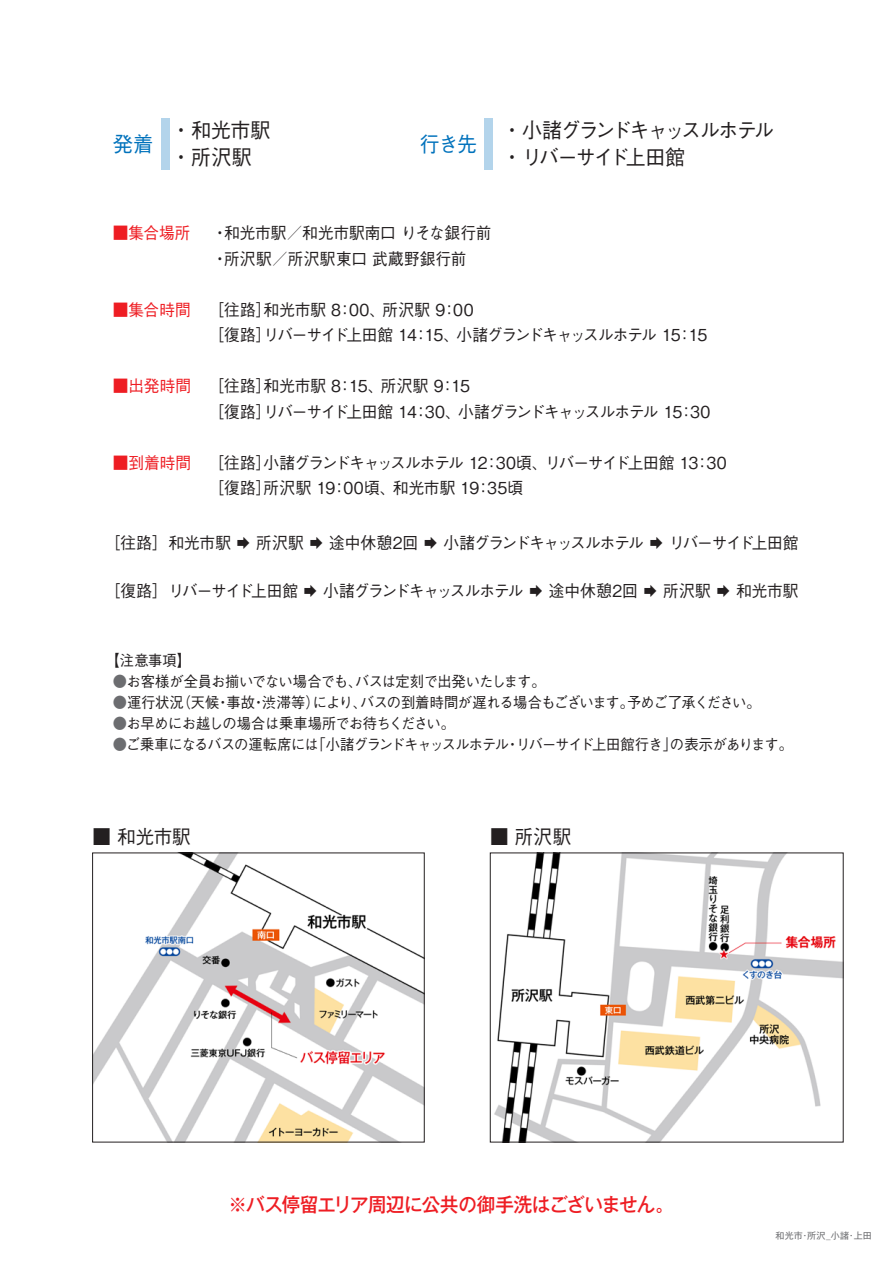
<style>
.page{position:relative;width:893px;height:1263px;background:#fff}
.page>*{position:absolute;margin:0;border:0;box-sizing:border-box;transform-origin:0 0}
.t1{font:500 21.15px "Gothic BBB Pr 6 N";color:#0072bc;scale:.95 1}
.t2{font:500 21px/27px "Gothic BBB Pr 6 N";letter-spacing:-.085em;color:#231f20;scale:.95 1}
.t3{font:500 19.5px "Gothic MB101 Pr 6 N";letter-spacing:-.03em;color:#ee1d23;scale:.95 1}
.t4{font:500 19.5px "Gothic BBB Pr 6 N";color:#231f20;scale:.95 1}
.t5{font:500 16.5px/25.5px "Gothic BBB Pr 6 N";letter-spacing:-.055em;color:#231f20;scale:.95 1}
.t6{font:500 16.5px/25.5px "Gothic BBB Pr 6 N";letter-spacing:.005em;color:#231f20;scale:.95 1}
.t7{font:500 16.5px "Gothic BBB Pr 6 N";letter-spacing:-.09em;color:#231f20;scale:.95 1}
.t8{font:500 16.5px "Gothic BBB Pr 6 N";letter-spacing:-.08em;color:#231f20;scale:.95 1}
.t9{font:500 16.5px "Gothic BBB Pr 6 N";color:#ee1d23;scale:.95 1}
.t10{font:500 15px "Gothic BBB Pr 6 N";letter-spacing:-.04em;color:#231f20;scale:.95 1}
.t11{font:500 15px "Gothic BBB Pr 6 N";letter-spacing:-.065em;color:#231f20;scale:.95 1}
.t12{font:9px "Gothic MB101 Pr 6 N";letter-spacing:.025em;color:#6c6d70}
.s1{color:#6c6d70}
</style>
<div class="page">
<img style="left:494px;top:855px;width:347px;height:285px">
<img style="left:94px;top:855px;width:328px;height:285px">
<div style="left:484px;top:118px;width:9px;height:52px;background:#b3d4eb"></div>
<div style="left:161px;top:118px;width:9px;height:52px;background:#b3d4eb"></div>
<p class="t1" style="left:113px;top:127px;width:44px">発着</p>
<p class="t2" style="left:171px;top:115px;width:106px">・和光市駅・所沢駅</p>
<p class="t1" style="left:419px;top:127px;width:62px">行き先</p>
<p class="t2" style="left:502px;top:115px;width:288px">・小諸グランドキャッスルホテル・リバーサイド上田館</p>
<p class="t9" style="left:113px;top:220px;width:83px">■集合場所</p>
<p class="t9" style="left:113px;top:296px;width:84px">■集合時間</p>
<p class="t9" style="left:113px;top:373px;width:84px">■出発時間</p>
<p class="t9" style="left:113px;top:449px;width:84px">■到着時間</p>
<p class="t6" style="left:212px;top:219px;width:295px">・和光市駅／和光市駅南口 りそな銀行前・所沢駅／所沢駅東口 武蔵野銀行前</p>
<p class="t5" style="left:208px;top:296px;width:527px">［往路］和光市駅 8：00、所沢駅 9：00<br>［復路］リバーサイド上田館 14：15、小諸グランドキャッスルホテル 15：15</p>
<p class="t5" style="left:208px;top:372px;width:530px">［往路］和光市駅 8：15、所沢駅 9：15<br>［復路］リバーサイド上田館 14：30、小諸グランドキャッスルホテル 15：30</p>
<p class="t5" style="left:208px;top:449px;width:547px">［往路］小諸グランドキャッスルホテル 12：30頃、リバーサイド上田館 13：30［復路］所沢駅 19：00頃、和光市駅 19：35頃</p>
<p class="t5" style="left:256px;top:529px;width:52px">所沢駅</p>
<p class="t5" style="left:329px;top:529px;width:95px">途中休憩2回</p>
<p class="t7" style="left:443px;top:530px;width:212px">小諸グランドキャッスルホテル</p>
<p class="t8" style="left:669px;top:530px;width:138px">リバーサイド上田館</p>
<p class="t7" style="left:323px;top:578px;width:212px">小諸グランドキャッスルホテル</p>
<p class="t5" style="left:549px;top:577px;width:95px">途中休憩2回</p>
<p class="t5" style="left:663px;top:577px;width:52px">所沢駅</p>
<p class="t5" style="left:736px;top:577px;width:67px">和光市駅</p>
<p class="t5" style="left:105px;top:529px;width:134px">［往路］和光市駅</p>
<p class="t8" style="left:105px;top:578px;width:205px">［復路］リバーサイド上田館</p>
<p class="t10" style="left:106px;top:649px;width:92px">【注意事項】</p>
<p class="t10" style="left:113px;top:670px;width:457px"><span class="s1">●</span>お客様が全員お揃いでない場合でも、バスは定刻で出発いたします。</p>
<p class="t10" style="left:113px;top:691px;width:684px"><span class="s1">●</span>運行状況（天候・事故・渋滞等）により、バスの到着時間が遅れる場合もございます。予めご了承ください。</p>
<p class="t10" style="left:113px;top:712px;width:362px"><span class="s1">●</span>お早めにお越しの場合は乗車場所でお待ちください。</p>
<p class="t11" style="left:113px;top:733px;width:718px"><span class="s1">●</span>ご乗車になるバスの運転席には「小諸グランドキャッスルホテル・リバーサイド上田館行き」の表示があります。</p>
<p class="t4" style="left:93px;top:821px;width:105px">■ 和光市駅</p>
<p class="t4" style="left:490px;top:821px;width:87px">■ 所沢駅</p>
<p class="t3" style="left:228px;top:1189px;width:471px">※バス停留エリア周辺に公共の御手洗はございません。</p>
<p class="t12" style="left:775px;top:1228px;width:98px">和光市・所沢_小諸・上田</p>
</div>
